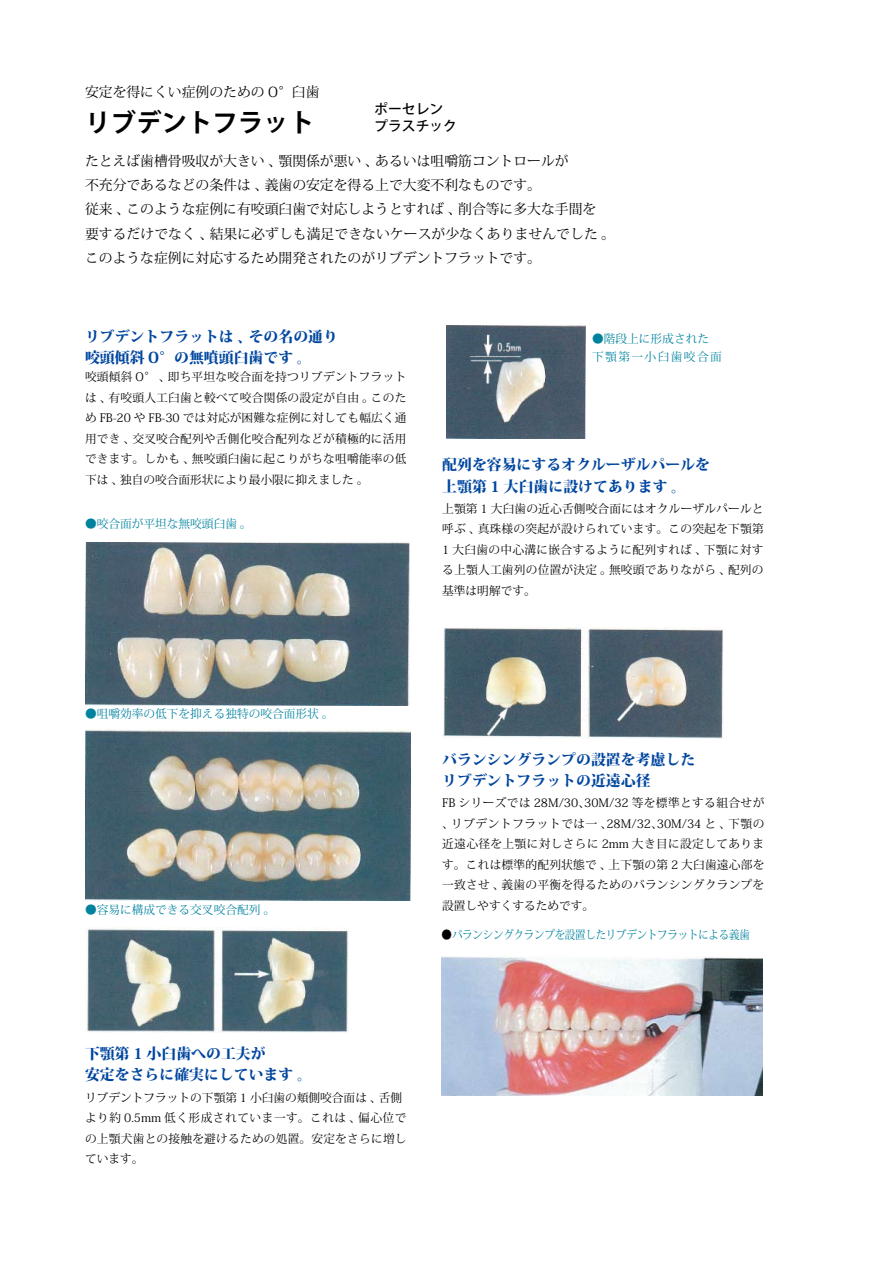
<style>
.page{position:relative;width:893px;height:1263px;background:#fff}
.page>*{position:absolute;margin:0;border:0;box-sizing:border-box;transform-origin:0 0}
.t1{font:700 25.5px "Koz Go Std";color:#000}
.t2{font:800 14.85px/21.3px "Koz Min Std";color:#00469f}
.t3{font:13.8px/24.2px "Koz Min Std";color:#000}
.t4{font:500 13.8px/17px "Koz Go Std";color:#000}
.t5{font:11.7px/20.4px "Koz Min Std";letter-spacing:.02em;color:#000;text-align:justify}
.t6{font:11.7px "Koz Min Std";color:#00829f}
.t7{font:11.7px "Koz Min Std";letter-spacing:-.025em;color:#00829f;scale:.9 1}
.t8{font:11.7px/18px "Koz Min Std";letter-spacing:.12em;color:#00829f}
.s1{color:#000}
</style>
<div class="page">
<img style="left:85px;top:543px;width:324px;height:163px">
<img style="left:85px;top:729px;width:326px;height:171px">
<img style="left:85px;top:927px;width:264px;height:105px">
<img style="left:446px;top:325px;width:139px;height:113px">
<img style="left:443px;top:627px;width:280px;height:111px">
<img style="left:441px;top:956px;width:322px;height:139px">
<p class="t3" style="left:85px;top:80px;width:236px">安定を得にくい症例のための O°臼歯</p>
<h1 class="t1" style="left:85px;top:106px;width:231px">リブデントフラット</h1>
<p class="t3" style="left:85px;top:149px;width:525px">たとえば歯槽骨吸収が大きい､顎関係が悪い､あるいは咀嚼筋コントロールが<br>不充分であるなどの条件は､義歯の安定を得る上で大変不利なものです。<br>従来､このような症例に有咬頭臼歯で対応しようとすれば､削合等に多大な手間を要するだけでなく､結果に必ずしも満足できないケースが少なくありませんでした。このような症例に対応するため開発されたのがリブデントフラットです。</p>
<p class="t4" style="left:374px;top:101px;width:84px">ポーセレンプラスチック</p>
<p class="t2" style="left:85px;top:325px;width:254px">リブデントフラットは､その名の通り咬頭傾斜 O°の無噴頭臼歯です。</p>
<p class="t5" style="left:85px;top:367px;width:323px">咬頭傾斜 O° ､即ち平坦な咬合面を持つリブデントフラットは､有咬頭人工臼歯と較べて咬合関係の設定が自由｡このため FB-20 や FB-30 では対応が困難な症例に対しても幅広く通用でき､交叉咬合配列や舌側化咬合配列などが積極的に活用できます。しかも､無咬頭臼歯に起こりがちな咀嚼能率の低下は､独自の咬合面形状により最小限に抑えました。</p>
<p class="t6" style="left:85px;top:516px;width:162px">●咬合面が平坦な無咬頭臼歯。</p>
<p class="t8" style="left:592px;top:330px;width:131px">●階段上に形成された下顎第一小臼歯咬合面</p>
<p class="t2" style="left:442px;top:454px;width:269px">配列を容易にするオクルーザルパールを上顎第 1 大臼歯に設けてあります。</p>
<p class="t5" style="left:442px;top:498px;width:323px">上顎第 1 大臼歯の近心舌側咬合面にはオクルーザルパールと呼ぶ､真珠様の突起が設けられています。この突起を下顎第1 大臼歯の中心溝に嵌合するように配列すれば､下顎に対する上顎人工歯列の位置が決定｡無咬頭でありながら､配列の基準は明解です。</p>
<p class="t6" style="left:85px;top:707px;width:244px">●咀嚼効率の低下を抑える独特の咬合面形状。</p>
<p class="t6" style="left:85px;top:902px;width:186px">●容易に構成できる交叉咬合配列。</p>
<p class="t2" style="left:442px;top:748px;width:254px">バランシングランプの設置を考慮したリブデントフラットの近遠心径</p>
<p class="t5" style="left:442px;top:793px;width:324px">FB シリーズでは 28M/30､30M/32 等を標準とする組合せが､リブデントフラットでは一､28M/32､30M/34 と､下顎の近遠心径を上顎に対しさらに 2mm 大き目に設定してあります。これは標準的配列状態で､上下顎の第 2 大臼歯遠心部を一致させ､義歯の平衡を得るためのバランシングクランプを設置しやすくするためです。</p>
<p class="t7" style="left:441px;top:928px;width:344px"><span class="s1">●</span>バランシングクランプを設置したリブデントフラットによる義歯</p>
<p class="t2" style="left:85px;top:1043px;width:221px">下顎第 1 小臼歯への工夫が<br>安定をさらに確実にしています。</p>
<p class="t5" style="left:85px;top:1087px;width:323px;text-align:left">リブデントフラットの下顎第 1 小臼歯の頬側咬合面は､舌側より約 0.5mm 低く形成されていま一す。これは､偏心位での上顎犬歯との接触を避けるための処置。安定をさらに増しています。</p>
</div>
